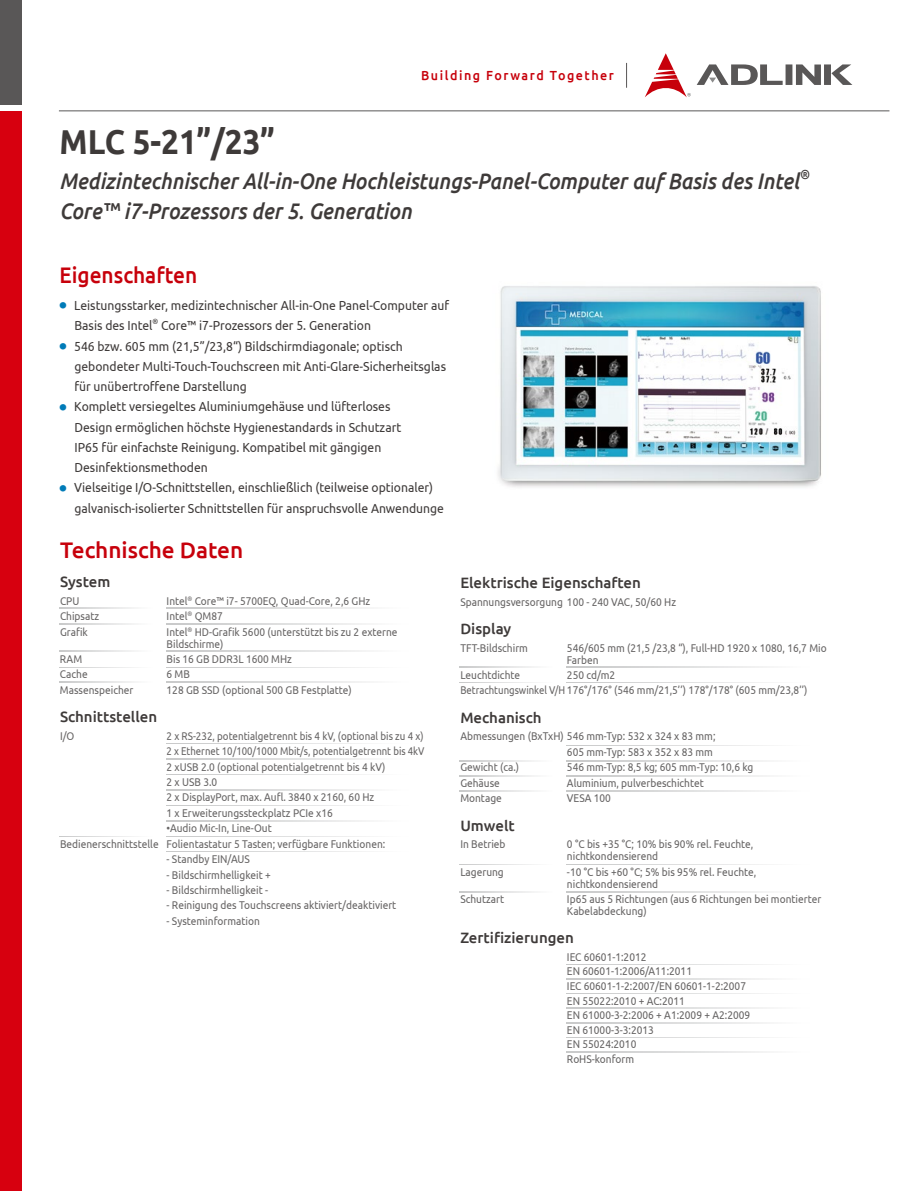
<style>
.page{position:relative;width:915px;height:1191px;background:#fff}
.page>*{position:absolute;margin:0;border:0;box-sizing:border-box;transform-origin:0 0}
.t1{font:700 34.5px "Ubuntu";color:#3e3a39;scale:.91 1}
.t2{font:italic 500 22.5px "Ubuntu";color:#3e3a39;scale:.91 1}
.t3{font:500 22.5px "Ubuntu";color:#c7000b}
.t4{font:500 22.5px "Ubuntu";color:#c7000b;scale:.93 1}
.t5{font:500 15px "Ubuntu";color:#3e3a39}
.t6{font:13.2px/20.2px "Ubuntu";color:#3e3a39;scale:.92 1}
.t7{font:500 13.2px "Ubuntu";letter-spacing:.125em;color:#c7000b;scale:.95 1}
.t8{font:italic 500 13.05px "Ubuntu";color:#3e3a39;scale:.91 1}
.t9{font:11.25px/14.5px "Ubuntu";color:#666464;scale:.9 1}
.t10{font:11.25px/15.5px "Ubuntu";color:#666464;scale:.87 1}
.t11{font:7.65px "Ubuntu";color:#3e3a39;scale:.92 1}
.s1{font-family:"Adobe Ming Std";font-weight:300;font-size:7.2px;color:#007bb8}
</style>
<div class="page">
<svg style="left:696px;top:64px;width:156px;height:21px"></svg>
<svg style="left:645px;top:53px;width:45px;height:44px"></svg>
<svg style="left:626px;top:63px;width:1px;height:25px"></svg>
<div style="left:0;top:111px;width:21px;height:1080px;background:#d7000f"></div>
<div style="left:0;top:0;width:21px;height:104px;background:#595757"></div>
<hr style="left:59px;top:110px;width:830px;height:1px;background:#595757">
<svg style="left:60px;top:623px;width:74px;height:1px"></svg>
<svg style="left:166px;top:623px;width:200px;height:1px"></svg>
<svg style="left:60px;top:607px;width:74px;height:1px"></svg>
<svg style="left:166px;top:607px;width:200px;height:1px"></svg>
<svg style="left:60px;top:651px;width:74px;height:1px"></svg>
<svg style="left:166px;top:651px;width:200px;height:1px"></svg>
<svg style="left:60px;top:667px;width:74px;height:1px"></svg>
<svg style="left:166px;top:667px;width:200px;height:1px"></svg>
<svg style="left:60px;top:681px;width:74px;height:1px"></svg>
<svg style="left:166px;top:681px;width:200px;height:1px"></svg>
<svg style="left:60px;top:836px;width:74px;height:1px"></svg>
<svg style="left:166px;top:836px;width:200px;height:1px"></svg>
<svg style="left:166px;top:820px;width:200px;height:1px"></svg>
<svg style="left:166px;top:851px;width:200px;height:1px"></svg>
<svg style="left:166px;top:789px;width:200px;height:1px"></svg>
<svg style="left:166px;top:758px;width:200px;height:1px"></svg>
<svg style="left:166px;top:805px;width:200px;height:1px"></svg>
<svg style="left:166px;top:774px;width:200px;height:1px"></svg>
<svg style="left:166px;top:743px;width:200px;height:1px"></svg>
<svg style="left:459px;top:667px;width:75px;height:1px"></svg>
<svg style="left:566px;top:667px;width:201px;height:1px"></svg>
<svg style="left:459px;top:682px;width:75px;height:1px"></svg>
<svg style="left:566px;top:682px;width:201px;height:1px"></svg>
<svg style="left:459px;top:760px;width:75px;height:1px"></svg>
<svg style="left:566px;top:760px;width:201px;height:1px"></svg>
<svg style="left:459px;top:776px;width:75px;height:1px"></svg>
<svg style="left:566px;top:776px;width:201px;height:1px"></svg>
<svg style="left:459px;top:790px;width:75px;height:1px"></svg>
<svg style="left:566px;top:790px;width:201px;height:1px"></svg>
<svg style="left:459px;top:864px;width:75px;height:1px"></svg>
<svg style="left:566px;top:864px;width:201px;height:1px"></svg>
<svg style="left:459px;top:891px;width:75px;height:1px"></svg>
<svg style="left:566px;top:891px;width:201px;height:1px"></svg>
<svg style="left:566px;top:964px;width:201px;height:1px"></svg>
<svg style="left:566px;top:745px;width:201px;height:1px"></svg>
<svg style="left:566px;top:978px;width:201px;height:1px"></svg>
<svg style="left:566px;top:993px;width:201px;height:1px"></svg>
<svg style="left:566px;top:1008px;width:201px;height:1px"></svg>
<svg style="left:566px;top:1022px;width:201px;height:1px"></svg>
<svg style="left:566px;top:1037px;width:201px;height:1px"></svg>
<svg style="left:566px;top:1051px;width:201px;height:1px"></svg>
<img style="left:498px;top:286px;width:323px;height:201px">
<p class="t7" style="left:421px;top:67px;width:204px">Building Forward Together</p>
<h1 class="t1" style="left:60px;top:120px;width:238px">MLC 5-21”/23”</h1>
<h2 class="t2" style="left:60px;top:168px;width:814px">Medizintechnischer All-in-One Hochleistungs-Panel-Computer auf Basis des Intel</h2>
<p class="t8" style="left:799px;top:166px;width:12px">®</p>
<h2 class="t2" style="left:60px;top:198px;width:388px">Core™ i7-Prozessors der 5. Generation</h2>
<h2 class="t4" style="left:60px;top:260px;width:150px">Eigenschaften</h2>
<p class="t6" style="left:74px;top:295px;width:408px;text-indent:-15px"><span class="s1">●</span> Leistungsstarker, medizintechnischer All-in-One Panel-Computer auf<br>Basis des Intel</p>
<p class="t11" style="left:153px;top:317px;width:8px">®</p>
<p class="t6" style="left:161px;top:315px;width:229px">Core™ i7-Prozessors der 5. Generation</p>
<p class="t6" style="left:74px;top:335px;width:405px;text-indent:-15px"><span class="s1">●</span> 546 bzw. 605 mm (21,5”/23,8“) Bildschirmdiagonale; optisch gebondeter Multi-Touch-Touchscreen mit Anti-Glare-Sicherheitsglas für unübertroffene Darstellung</p>
<p class="t6" style="left:74px;top:396px;width:356px;text-indent:-15px"><span class="s1">●</span> Komplett versiegeltes Aluminiumgehäuse und lüfterloses Design ermöglichen höchste Hygienestandards in Schutzart IP65 für einfachste Reinigung. Kompatibel mit gängigen Desinfektionsmethoden</p>
<p class="t6" style="left:74px;top:477px;width:403px;text-indent:-15px"><span class="s1">●</span> Vielseitige I/O-Schnittstellen, einschließlich (teilweise optionaler) galvanisch-isolierter Schnittstellen für anspruchsvolle Anwendunge</p>
<h2 class="t3" style="left:60px;top:536px;width:185px">Technische Daten</h2>
<h3 class="t5" style="left:60px;top:572px;width:52px">System</h3>
<p class="t9" style="left:60px;top:593px;width:23px">CPU</p>
<p class="t9" style="left:166px;top:593px;width:228px">Intel<sup>®</sup> Core™ i7- 5700EQ, Quad-Core, 2,6 GHz</p>
<p class="t9" style="left:60px;top:608px;width:45px">Chipsatz</p>
<p class="t9" style="left:166px;top:608px;width:64px">Intel<sup>®</sup> QM87</p>
<p class="t9" style="left:60px;top:624px;width:32px">Grafik</p>
<p class="t9" style="left:166px;top:625px;width:258px;line-height:12px">Intel<sup>®</sup> HD-Grafik 5600 (unterstützt bis zu 2 externe<br>Bildschirme)</p>
<p class="t9" style="left:60px;top:651px;width:26px">RAM</p>
<p class="t9" style="left:166px;top:651px;width:141px">Bis 16 GB DDR3L 1600 MHz</p>
<p class="t9" style="left:60px;top:667px;width:32px">Cache</p>
<p class="t9" style="left:166px;top:667px;width:27px">6 MB</p>
<p class="t9" style="left:60px;top:682px;width:83px">Massenspeicher</p>
<p class="t9" style="left:166px;top:682px;width:207px">128 GB SSD (optional 500 GB Festplatte)</p>
<h3 class="t5" style="left:60px;top:707px;width:99px">Schnittstellen</h3>
<p class="t9" style="left:60px;top:728px;width:17px">I/O</p>
<p class="t10" style="left:166px;top:728px;width:298px">2 x RS-232, potentialgetrennt bis 4 kV, (optional bis zu 4 x)<br>2 x Ethernet 10/100/1000 Mbit/s, potentialgetrennt bis 4kV 2 xUSB 2.0 (optional potentialgetrennt bis 4 kV)<br>2 x USB 3.0<br>2 x DisplayPort, max. Aufl. 3840 x 2160, 60 Hz<br>1 x Erweiterungssteckplatz PCIe x16</p>
<p class="t9" style="left:60px;top:820px;width:363px;line-height:15.5px;text-indent:107px">•Audio Mic-In, Line-Out<br>Bedienerschnittstelle Folientastatur 5 Tasten; verfügbare Funktionen:</p>
<p class="t9" style="left:166px;top:851px;width:94px">- Standby EIN/AUS</p>
<p class="t9" style="left:166px;top:867px;width:117px">- Bildschirmhelligkeit +</p>
<p class="t9" style="left:166px;top:882px;width:114px">- Bildschirmhelligkeit -</p>
<p class="t9" style="left:166px;top:897px;width:257px">- Reinigung des Touchscreens aktiviert/deaktiviert</p>
<p class="t9" style="left:166px;top:913px;width:105px">- Systeminformation</p>
<h3 class="t5" style="left:460px;top:573px;width:182px">Elektrische Eigenschaften</h3>
<p class="t9" style="left:460px;top:594px;width:241px">Spannungsversorgung 100 - 240 VAC, 50/60 Hz</p>
<h3 class="t5" style="left:460px;top:619px;width:52px">Display</h3>
<p class="t9" style="left:460px;top:640px;width:77px">TFT-Bildschirm</p>
<p class="t9" style="left:566px;top:641px;width:290px;line-height:12px">546/605 mm (21,5 /23,8 “), Full-HD 1920 x 1080, 16,7 Mio<br>Farben</p>
<p class="t9" style="left:460px;top:667px;width:68px">Leuchtdichte</p>
<p class="t9" style="left:460px;top:667px;width:387px;line-height:15.5px;text-indent:107px">250 cd/m2<br>Betrachtungswinkel V/H 176°/176° (546 mm/21,5’’) 178°/178° (605 mm/23,8’’)</p>
<h3 class="t5" style="left:460px;top:708px;width:83px">Mechanisch</h3>
<p class="t9" style="left:460px;top:729px;width:285px">Abmessungen (BxTxH) 546 mm-Typ: 532 x 324 x 83 mm;</p>
<p class="t9" style="left:566px;top:744px;width:164px">605 mm-Typ: 583 x 352 x 83 mm</p>
<p class="t9" style="left:460px;top:759px;width:67px">Gewicht (ca.)</p>
<p class="t9" style="left:566px;top:759px;width:208px">546 mm-Typ: 8,5 kg; 605 mm-Typ: 10,6 kg</p>
<p class="t9" style="left:460px;top:775px;width:45px">Gehäuse</p>
<p class="t9" style="left:566px;top:775px;width:153px">Aluminium, pulverbeschichtet</p>
<p class="t9" style="left:460px;top:790px;width:48px">Montage</p>
<p class="t9" style="left:566px;top:790px;width:50px">VESA 100</p>
<h3 class="t5" style="left:460px;top:815px;width:56px">Umwelt</h3>
<p class="t9" style="left:460px;top:836px;width:52px">In Betrieb</p>
<p class="t9" style="left:566px;top:837px;width:208px;line-height:12px">0 °C bis +35 °C; 10% bis 90% rel. Feuchte, nichtkondensierend</p>
<p class="t9" style="left:460px;top:864px;width:50px">Lagerung</p>
<p class="t9" style="left:566px;top:865px;width:212px;line-height:12px">-10 °C bis +60 °C; 5% bis 95% rel. Feuchte, nichtkondensierend</p>
<p class="t9" style="left:460px;top:891px;width:50px">Schutzart</p>
<p class="t9" style="left:566px;top:892px;width:284px;line-height:12px">Ip65 aus 5 Richtungen (aus 6 Richtungen bei montierter<br>Kabelabdeckung)</p>
<h3 class="t5" style="left:460px;top:928px;width:115px">Zertifizierungen</h3>
<p class="t9" style="left:566px;top:949px;width:205px">IEC 60601-1:2012<br>EN 60601-1:2006/A11:2011<br>IEC 60601-1-2:2007/EN 60601-1-2:2007<br>EN 55022:2010 + AC:2011<br>EN 61000-3-2:2006 + A1:2009 + A2:2009<br>EN 61000-3-3:2013<br>EN 55024:2010<br>RoHS-konform</p>
</div>
